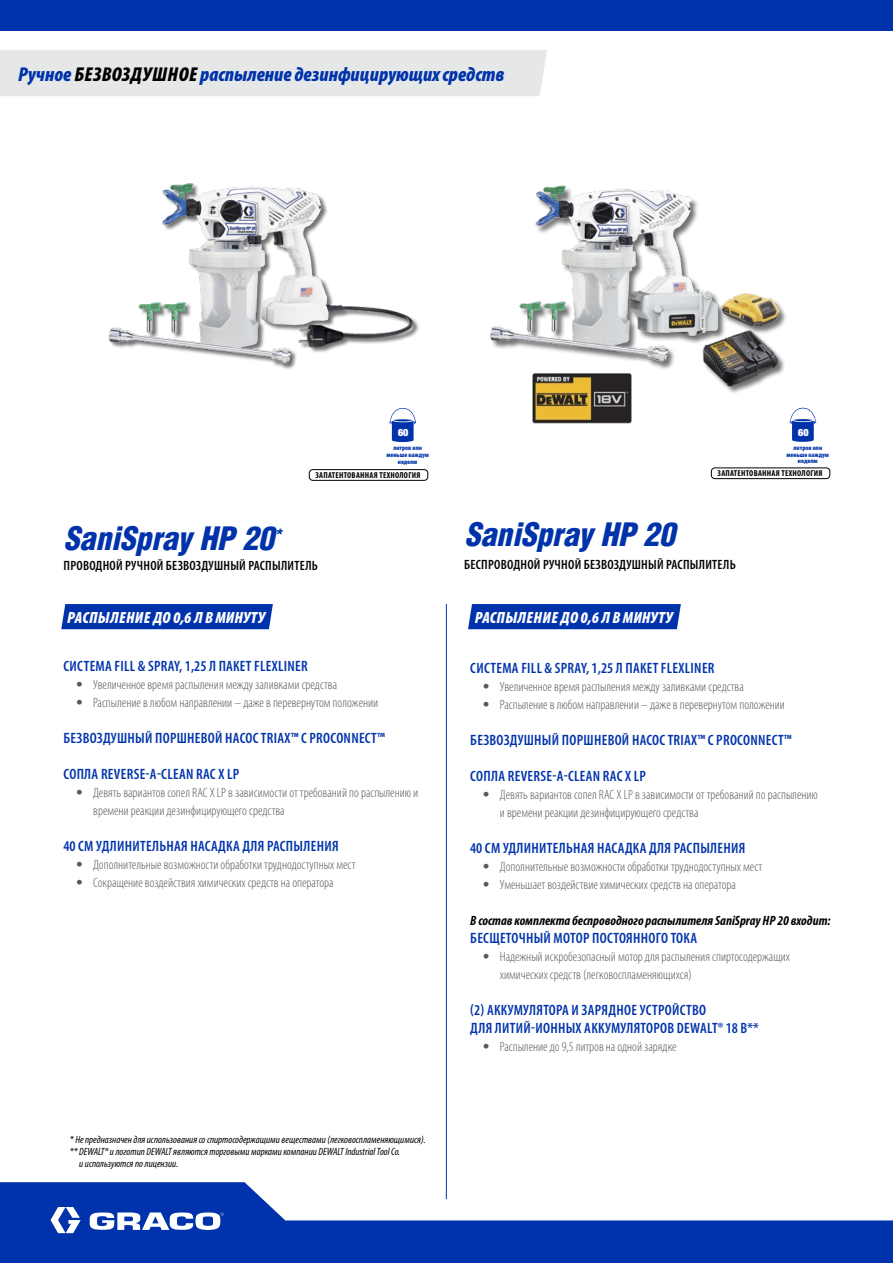
<style>
.page{position:relative;width:893px;height:1263px;background:#fff}
.page>*{position:absolute;margin:0;border:0;box-sizing:border-box;transform-origin:0 0}
.t1{font:italic 900 condensed 31.5px "Helvetica LT Std";color:#0033ab}
.t2{font:italic 900 condensed 20.1px "Myriad Pro";color:#0033ab}
.t3{font:italic 900 condensed 16.35px "Myriad Pro";letter-spacing:.02em;color:#fff}
.t4{font:600 condensed 15px/18px "Myriad Pro";letter-spacing:.02em;color:#0033ab}
.t5{font:300 condensed 13.5px/18px "Myriad Pro";color:#59595b}
.t6{font:600 condensed 13.5px "Myriad Pro";letter-spacing:.02em;color:#000}
.t7{font:italic 700 condensed 13.5px "Myriad Pro";color:#000}
.t8{font:italic condensed 10.5px "Myriad Pro";color:#000}
.t9{font:900 condensed 9.9px "Helvetica Neue LT Std";color:#fff}
.t10{font:700 condensed 8.55px "Myriad Pro";letter-spacing:.03em;color:#000}
.t11{font:900 condensed 6.6px/6.6px "Myriad Pro";color:#0033ab;text-align:center}
.s1{color:#000}
.s2{font-family:"Helvetica Neue LT Std"}
</style>
<div class="page">
<svg style="left:0;top:1182px;width:893px;height:81px;fill:#0033ab"></svg>
<svg style="left:51px;top:1207px;width:30px;height:26px"></svg>
<svg style="left:90px;top:1212px;width:134px;height:18px"></svg>
<div style="left:0;top:0;width:893px;height:30px;background:#0033ab"></div>
<img style="left:490px;top:185px;width:296px;height:206px">
<img style="left:108px;top:183px;width:311px;height:187px">
<svg style="left:389px;top:408px;width:27px;height:34px"></svg>
<svg style="left:790px;top:408px;width:26px;height:34px"></svg>
<hr style="left:446px;top:604px;width:1px;height:595px;background:#0033ab">
<img style="left:513px;top:358px;width:138px;height:66px">
<div style="left:0;top:50px;width:547px;height:46px;background:#e6e7e7"></div>
<div style="left:468px;top:604px;width:213px;height:25px;background:#0033ab"></div>
<div style="left:61px;top:604px;width:212px;height:25px;background:#0033ab"></div>
<div style="left:711px;top:468px;width:119px;height:11px;border:1px solid #000;border-radius:4px"></div>
<div style="left:309px;top:469px;width:119px;height:12px;border:1px solid #000;border-radius:4px"></div>
<h2 class="t2" style="left:18px;top:61px;width:488px">Ручное <span class="s1">БЕЗВОЗДУШНОЕ</span> распыление дезинфицирующих средств</h2>
<p class="t9" style="left:398px;top:426px;width:12px">60</p>
<p class="t9" style="left:798px;top:426px;width:12px">60</p>
<p class="t11" style="left:386px;top:445px;width:44px">литров или меньше каждую неделю</p>
<p class="t11" style="left:786px;top:444px;width:44px">литров или меньше каждую неделю</p>
<p class="t10" style="left:316px;top:470px;width:106px">ЗАПАТЕНТОВАННАЯ ТЕХНОЛОГИЯ</p>
<p class="t10" style="left:718px;top:468px;width:106px">ЗАПАТЕНТОВАННАЯ ТЕХНОЛОГИЯ</p>
<h1 class="t1" style="left:64px;top:518px;width:220px">SaniSpray HP 20<sup>*</sup></h1>
<h1 class="t1" style="left:465px;top:515px;width:212px">SaniSpray HP 20</h1>
<p class="t6" style="left:64px;top:557px;width:256px">ПРОВОДНОЙ РУЧНОЙ БЕЗВОЗДУШНЫЙ РАСПЫЛИТЕЛЬ</p>
<p class="t6" style="left:464px;top:556px;width:273px">БЕСПРОВОДНОЙ РУЧНОЙ БЕЗВОЗДУШНЫЙ РАСПЫЛИТЕЛЬ</p>
<p class="t3" style="left:67px;top:607px;width:199px">РАСПЫЛЕНИЕ ДО 0,6 Л В МИНУТУ</p>
<p class="t3" style="left:475px;top:607px;width:199px">РАСПЫЛЕНИЕ ДО 0,6 Л В МИНУТУ</p>
<p class="t4" style="left:64px;top:657px;width:246px">СИСТЕМА FILL &amp; SPRAY, 1,25 Л ПАКЕТ FLEXLINER</p>
<p class="t5" style="left:76px;top:676px;width:262px"><span class="s2">•</span> Увеличенное время распыления между заливками средства</p>
<p class="t5" style="left:76px;top:694px;width:304px"><span class="s2">•</span> Распыление в любом направлении – даже в перевернутом положении</p>
<p class="t4" style="left:64px;top:729px;width:323px">БЕЗВОЗДУШНЫЙ ПОРШНЕВОЙ НАСОС TRIAX™ С PROCONNECT™</p>
<p class="t4" style="left:64px;top:765px;width:177px">СОПЛА REVERSE-A-CLEAN RAC X LP</p>
<p class="t5" style="left:93px;top:784px;width:327px;text-indent:-17px"><span class="s2">•</span> Девять вариантов сопел RAC X LP в зависимости от требований по распылению и времени реакции дезинфицирующего средства</p>
<p class="t4" style="left:63px;top:837px;width:277px">40 СМ УДЛИНИТЕЛЬНАЯ НАСАДКА ДЛЯ РАСПЫЛЕНИЯ</p>
<p class="t5" style="left:76px;top:856px;width:281px"><span class="s2">•</span> Дополнительные возможности обработки труднодоступных мест</p>
<p class="t5" style="left:76px;top:874px;width:259px"><span class="s2">•</span> Сокращение воздействия химических средств на оператора</p>
<p class="t8" style="left:70px;top:1133px;width:357px">* Не предназначен для использования со спиртосодержащими веществами (легковоспламеняющимися).</p>
<p class="t8" style="left:70px;top:1145px;width:332px">** DEWALT® и логотип DEWALT являются торговыми марками компании DEWALT Industrial Tool Co.</p>
<p class="t8" style="left:79px;top:1157px;width:101px">и используются по лицензии.</p>
<p class="t4" style="left:470px;top:659px;width:246px">СИСТЕМА FILL &amp; SPRAY, 1,25 Л ПАКЕТ FLEXLINER</p>
<p class="t5" style="left:483px;top:677px;width:262px"><span class="s2">•</span> Увеличенное время распыления между заливками средства</p>
<p class="t5" style="left:483px;top:695px;width:304px"><span class="s2">•</span> Распыление в любом направлении – даже в перевернутом положении</p>
<p class="t4" style="left:470px;top:731px;width:323px">БЕЗВОЗДУШНЫЙ ПОРШНЕВОЙ НАСОС TRIAX™ С PROCONNECT™</p>
<p class="t4" style="left:470px;top:767px;width:177px">СОПЛА REVERSE-A-CLEAN RAC X LP</p>
<p class="t5" style="left:500px;top:785px;width:320px;text-indent:-17px"><span class="s2">•</span> Девять вариантов сопел RAC X LP в зависимости от требований по распылению и времени реакции дезинфицирующего средства</p>
<p class="t4" style="left:470px;top:839px;width:277px">40 СМ УДЛИНИТЕЛЬНАЯ НАСАДКА ДЛЯ РАСПЫЛЕНИЯ</p>
<p class="t5" style="left:483px;top:857px;width:281px"><span class="s2">•</span> Дополнительные возможности обработки труднодоступных мест</p>
<p class="t5" style="left:483px;top:875px;width:255px"><span class="s2">•</span> Уменьшает воздействие химических средств на оператора</p>
<p class="t7" style="left:470px;top:912px;width:362px">В состав комплекта беспроводного распылителя SaniSpray HP 20 входит:</p>
<p class="t4" style="left:470px;top:929px;width:228px">БЕСЩЕТОЧНЫЙ МОТОР ПОСТОЯННОГО ТОКА</p>
<p class="t5" style="left:500px;top:947px;width:292px;text-indent:-17px"><span class="s2">•</span> Надежный искробезопасный мотор для распыления спиртосодержащих химических средств (легковоспламеняющихся)</p>
<p class="t4" style="left:470px;top:1001px;width:290px">(2) АККУМУЛЯТОРА И ЗАРЯДНОЕ УСТРОЙСТВО<br>ДЛЯ ЛИТИЙ-ИОННЫХ АККУМУЛЯТОРОВ DEWALT® 18 В**</p>
<p class="t5" style="left:483px;top:1037px;width:195px"><span class="s2">•</span> Распыление до 9,5 литров на одной зарядке</p>
</div>
